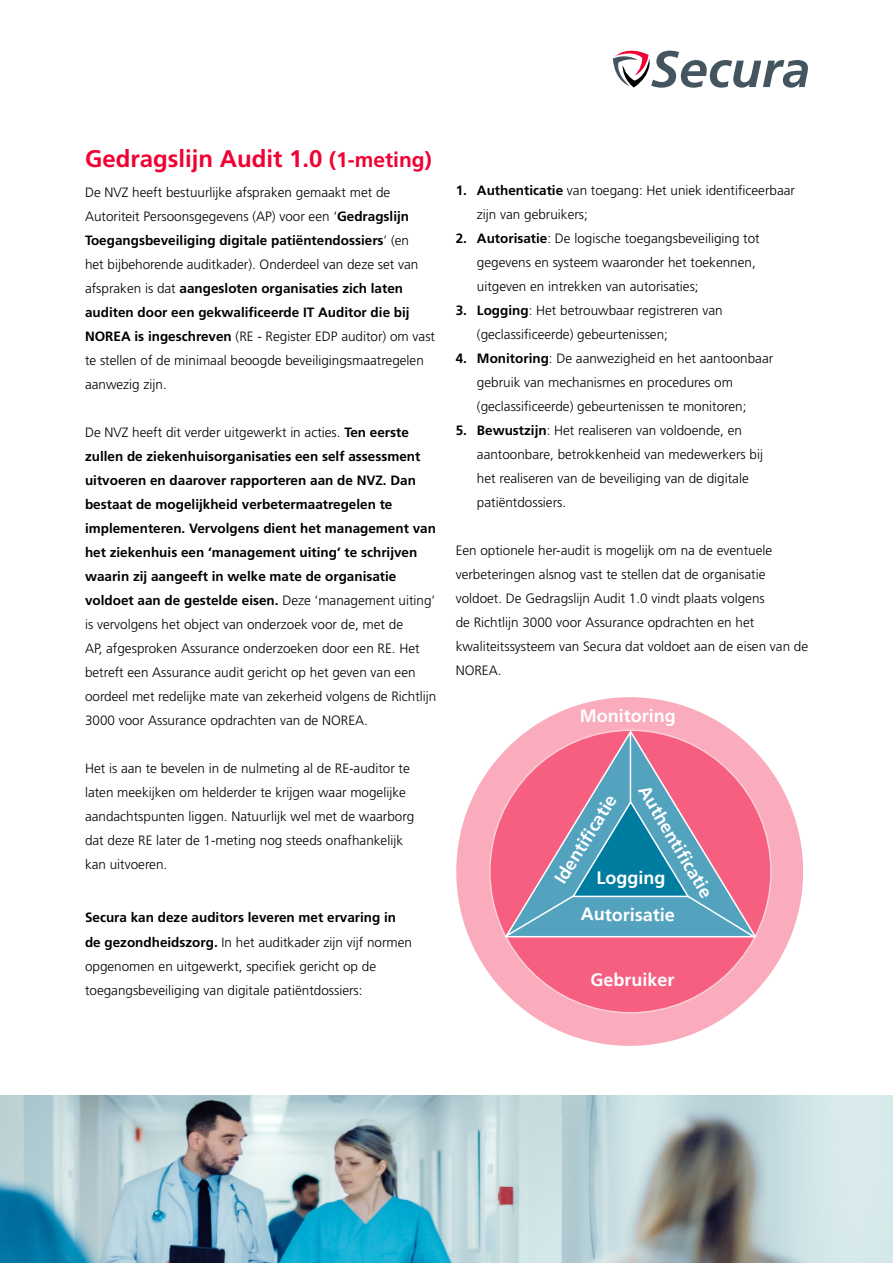
<style>
.page{position:relative;width:893px;height:1263px;background:#fff}
.page>*{position:absolute;margin:0;border:0;box-sizing:border-box;transform-origin:0 0}
.t1{font:700 24px "Frutiger LT Std";color:#f10034}
.t2{font:700 18px "Frutiger LT Std";color:#fff}
.t3{font:300 13.5px/24px "Frutiger LT Std";color:#000}
.t4{font:700 13.5px/24px "Frutiger LT Std";color:#000}
.s1{font-size:21px}
.s2{font-weight:700}
.s3{font-weight:300}
</style>
<div class="page">
<img style="left:0;top:1095px;width:893px;height:168px">
<svg style="left:613px;top:50px;width:195px;height:38px"></svg>
<div style="left:456px;top:697px;width:347px;height:349px;background:#faabbc;border-radius:50%"></div>
<div style="left:490px;top:730px;width:281px;height:283px;background:#f65f80;border-radius:50%"></div>
<svg style="left:503px;top:730px;width:255px;height:204px"></svg>
<svg style="left:504px;top:800px;width:253px;height:139px"></svg>
<hr style="left:630px;top:732px;width:1px;height:70px;background:#fff">
<h1 class="t1" style="left:85px;top:144px;width:348px">Gedragslijn Audit 1.0 <span class="s1">(1-meting)</span></h1>
<p class="t3" style="left:85px;top:180px;width:352px">De NVZ heeft bestuurlijke afspraken gemaakt met de Autoriteit Persoonsgegevens (AP) voor een ‘<span class="s2">Gedragslijn Toegangsbeveiliging digitale patiëntendossiers</span>’ (en<br>het bijbehorende auditkader). Onderdeel van deze set van afspraken is dat <span class="s2">aangesloten organisaties zich laten auditen door een gekwalificeerde IT Auditor die bij NOREA is ingeschreven</span> (RE - Register EDP auditor) om vast te stellen of de minimaal beoogde beveiligingsmaatregelen aanwezig zijn.</p>
<p class="t4" style="left:85px;top:420px;width:353px"><span class="s3">De NVZ heeft dit verder uitgewerkt in acties.</span> Ten eerste zullen de ziekenhuisorganisaties een self assessment uitvoeren en daarover rapporteren aan de NVZ. Dan bestaat de mogelijkheid verbetermaatregelen te implementeren. Vervolgens dient het management van het ziekenhuis een ‘management uiting’ te schrijven waarin zij aangeeft in welke mate de organisatie voldoet aan de gestelde eisen. <span class="s3">Deze ‘management uiting’ is vervolgens het object van onderzoek voor de, met de<br>AP, afgesproken Assurance onderzoeken door een RE. Het betreft een Assurance audit gericht op het geven van een oordeel met redelijke mate van zekerheid volgens de Richtlijn 3000 voor Assurance opdrachten van de NOREA.</span></p>
<p class="t3" style="left:85px;top:756px;width:331px">Het is aan te bevelen in de nulmeting al de RE-auditor te laten meekijken om helderder te krijgen waar mogelijke aandachtspunten liggen. Natuurlijk wel met de waarborg dat deze RE later de 1-meting nog steeds onafhankelijk kan uitvoeren.</p>
<p class="t4" style="left:85px;top:904px;width:329px;line-height:25.5px">Secura kan deze auditors leveren met ervaring in de gezondheidszorg. <span class="s3">In het auditkader zijn vijf normen</span></p>
<p class="t3" style="left:85px;top:954px;width:293px">opgenomen en uitgewerkt, specifiek gericht op de toegangsbeveiliging van digitale patiëntdossiers:</p>
<p class="t3" style="left:477px;top:179px;width:320px;text-indent:-21px"><span class="s2">1. Authenticatie</span> van toegang: Het uniek identificeerbaar zijn van gebruikers;</p>
<p class="t3" style="left:477px;top:227px;width:284px;text-indent:-21px"><span class="s2">2. Autorisatie</span>: De logische toegangsbeveiliging tot gegevens en systeem waaronder het toekennen, uitgeven en intrekken van autorisaties;</p>
<p class="t3" style="left:477px;top:299px;width:247px;text-indent:-21px"><span class="s2">3. Logging</span>: Het betrouwbaar registreren van (geclassificeerde) gebeurtenissen;</p>
<p class="t3" style="left:477px;top:347px;width:298px;text-indent:-21px"><span class="s2">4. Monitoring</span>: De aanwezigheid en het aantoonbaar gebruik van mechanismes en procedures om (geclassificeerde) gebeurtenissen te monitoren;</p>
<p class="t3" style="left:477px;top:419px;width:288px;text-indent:-21px"><span class="s2">5. Bewustzijn</span>: Het realiseren van voldoende, en aantoonbare, betrokkenheid van medewerkers bij het realiseren van de beveiliging van de digitale patiëntdossiers.</p>
<p class="t3" style="left:456px;top:539px;width:354px">Een optionele her-audit is mogelijk om na de eventuele verbeteringen alsnog vast te stellen dat de organisatie voldoet. De Gedragslijn Audit 1.0 vindt plaats volgens<br>de Richtlijn 3000 voor Assurance opdrachten en het kwaliteitssysteem van Secura dat voldoet aan de eisen van de NOREA.</p>
<h2 class="t2" style="left:580px;top:705px;width:97px">Monitoring</h2>
<h2 class="t2" style="left:652px;top:781px;width:129px;rotate:59deg">Authentifi catie</h2>
<h2 class="t2" style="left:581px;top:903px;width:96px;rotate:1deg">Autorisatie</h2>
<h2 class="t2" style="left:550px;top:876px;width:103px;rotate:-58deg">Identifi catie</h2>
<h2 class="t2" style="left:596px;top:867px;width:70px">Logging</h2>
<h2 class="t2" style="left:590px;top:969px;width:86px">Gebruiker</h2>
</div>
